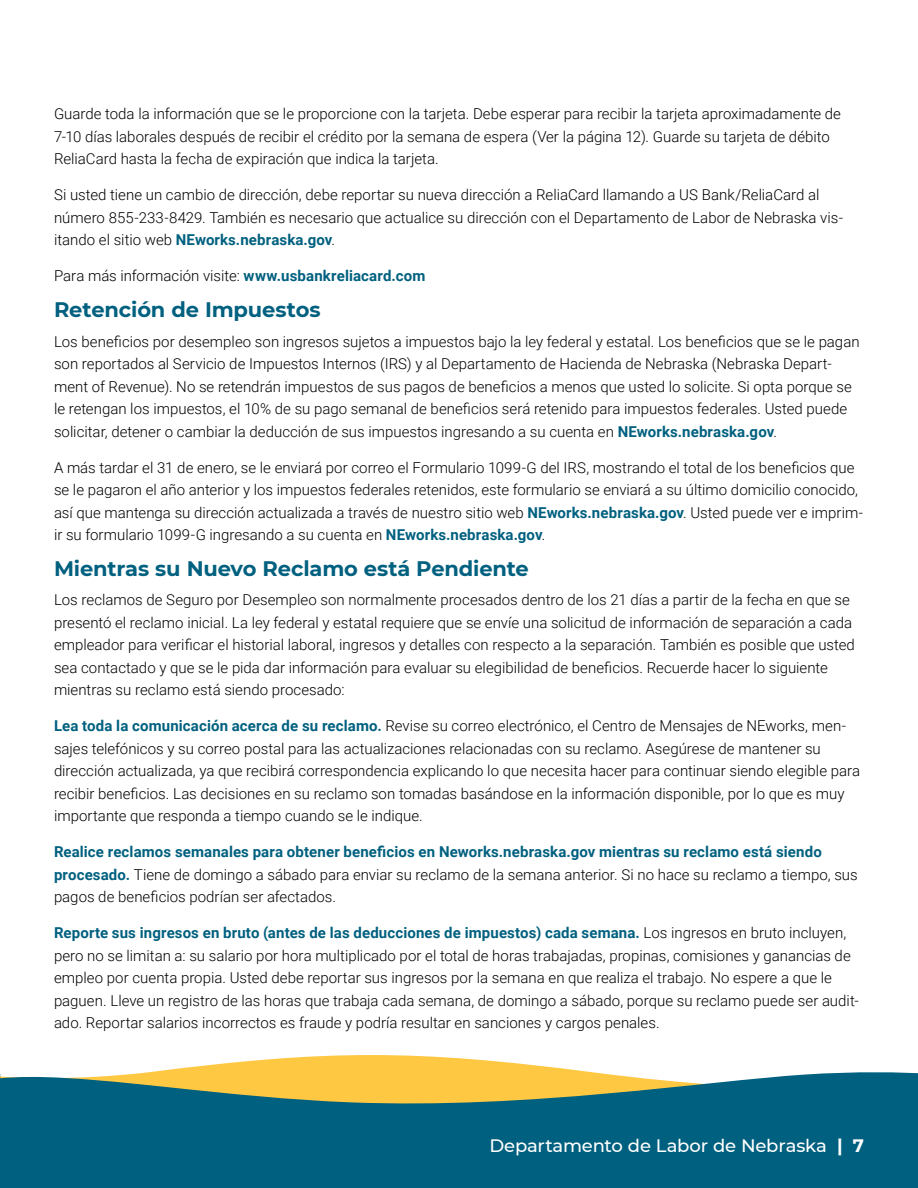
<style>
.page{position:relative;width:918px;height:1188px;background:#fff}
.page>*{position:absolute;margin:0;border:0;box-sizing:border-box;transform-origin:0 0}
.Subheads_2{font:700 21px "Montserrat";letter-spacing:-.005em;color:#00607f}
.t1{font:500 18px "Montserrat";letter-spacing:-.01em;color:#fff}
.Body_Copy{font:300 15px/22.5px "Roboto";color:#000}
.s1{font-weight:700;color:#00607f}
.s2{font-weight:700}
</style>
<div class="page">
<svg style="left:159px;top:1055px;width:423px;height:16px;fill:#ffc843"></svg>
<svg style="left:0;top:1071px;width:918px;height:117px;background:#27717a"></svg>
<p class="Body_Copy" style="left:54px;top:102px;width:789px">Guarde toda la información que se le proporcione con la tarjeta. Debe esperar para recibir la tarjeta aproximadamente de<br>7-10 días laborales después de recibir el crédito por la semana de espera (Ver la página 12). Guarde su tarjeta de débito<br>ReliaCard hasta la fecha de expiración que indica la tarjeta.</p>
<p class="Body_Copy" style="left:54px;top:183px;width:791px">Si usted tiene un cambio de dirección, debe reportar su nueva dirección a ReliaCard llamando a US Bank/ReliaCard al número 855-233-8429. También es necesario que actualice su dirección con el Departamento de Labor de Nebraska vis&shy;itando el sitio web <span class="s1">NEworks.nebraska.gov</span>.</p>
<p class="Body_Copy" style="left:54px;top:264px;width:373px">Para más información visite: <span class="s1">www.usbankreliacard.com</span></p>
<p class="Subheads_2" style="left:54px;top:295px;width:268px">Retención de Impuestos</p>
<p class="Body_Copy" style="left:54px;top:329px;width:807px">Los beneficios por desempleo son ingresos sujetos a impuestos bajo la ley federal y estatal. Los beneficios que se le pagan son reportados al Servicio de Impuestos Internos (IRS) y al Departamento de Hacienda de Nebraska (Nebraska Depart&shy;ment of Revenue). No se retendrán impuestos de sus pagos de beneficios a menos que usted lo solicite. Si opta porque se le retengan los impuestos, el 10% de su pago semanal de beneficios será retenido para impuestos federales. Usted puede solicitar, detener o cambiar la deducción de sus impuestos ingresando a su cuenta en <span class="s1">NEworks.nebraska.gov</span>.</p>
<p class="Body_Copy" style="left:54px;top:455px;width:811px">A más tardar el 31 de enero, se le enviará por correo el Formulario 1099-G del IRS, mostrando el total de los beneficios que se le pagaron el año anterior y los impuestos federales retenidos, este formulario se enviará a su último domicilio conocido, así que mantenga su dirección actualizada a través de nuestro sitio web <span class="s1">NEworks.nebraska.gov</span>. Usted puede ver e imprim&shy;ir su formulario 1099-G ingresando a su cuenta en <span class="s1">NEworks.nebraska.gov</span>.</p>
<p class="Subheads_2" style="left:54px;top:553px;width:476px">Mientras su Nuevo Reclamo está Pendiente</p>
<p class="Body_Copy" style="left:54px;top:588px;width:802px">Los reclamos de Seguro por Desempleo son normalmente procesados dentro de los 21 días a partir de la fecha en que se presentó el reclamo inicial. La ley federal y estatal requiere que se envíe una solicitud de información de separación a cada empleador para verificar el historial laboral, ingresos y detalles con respecto a la separación. También es posible que usted sea contactado y que se le pida dar información para evaluar su elegibilidad de beneficios. Recuerde hacer lo siguiente mientras su reclamo está siendo procesado:</p>
<p class="Body_Copy" style="left:54px;top:714px;width:808px"><span class="s1">Lea toda la comunicación acerca de su reclamo.</span> Revise su correo electrónico, el Centro de Mensajes de NEworks, men&shy;sajes telefónicos y su correo postal para las actualizaciones relacionadas con su reclamo. Asegúrese de mantener su dirección actualizada, ya que recibirá correspondencia explicando lo que necesita hacer para continuar siendo elegible para recibir beneficios. Las decisiones en su reclamo son tomadas basándose en la información disponible, por lo que es muy importante que responda a tiempo cuando se le indique.</p>
<p class="Body_Copy" style="left:54px;top:840px;width:805px"><span class="s1">Realice reclamos semanales para obtener beneficios en Neworks.nebraska.gov mientras su reclamo está siendo procesado.</span> Tiene de domingo a sábado para enviar su reclamo de la semana anterior. Si no hace su reclamo a tiempo, sus pagos de beneficios podrían ser afectados.</p>
<p class="Body_Copy" style="left:54px;top:921px;width:806px"><span class="s1">Reporte sus ingresos en bruto (antes de las deducciones de impuestos) cada semana.</span> Los ingresos en bruto incluyen, pero no se limitan a: su salario por hora multiplicado por el total de horas trabajadas, propinas, comisiones y ganancias de empleo por cuenta propia. Usted debe reportar sus ingresos por la semana en que realiza el trabajo. No espere a que le paguen. Lleve un registro de las horas que trabaja cada semana, de domingo a sábado, porque su reclamo puede ser audit&shy;ado. Reportar salarios incorrectos es fraude y podría resultar en sanciones y cargos penales.</p>
<p class="t1" style="left:489px;top:1133px;width:376px">Departamento de Labor de Nebraska <span class="s2">| 7</span></p>
</div>
